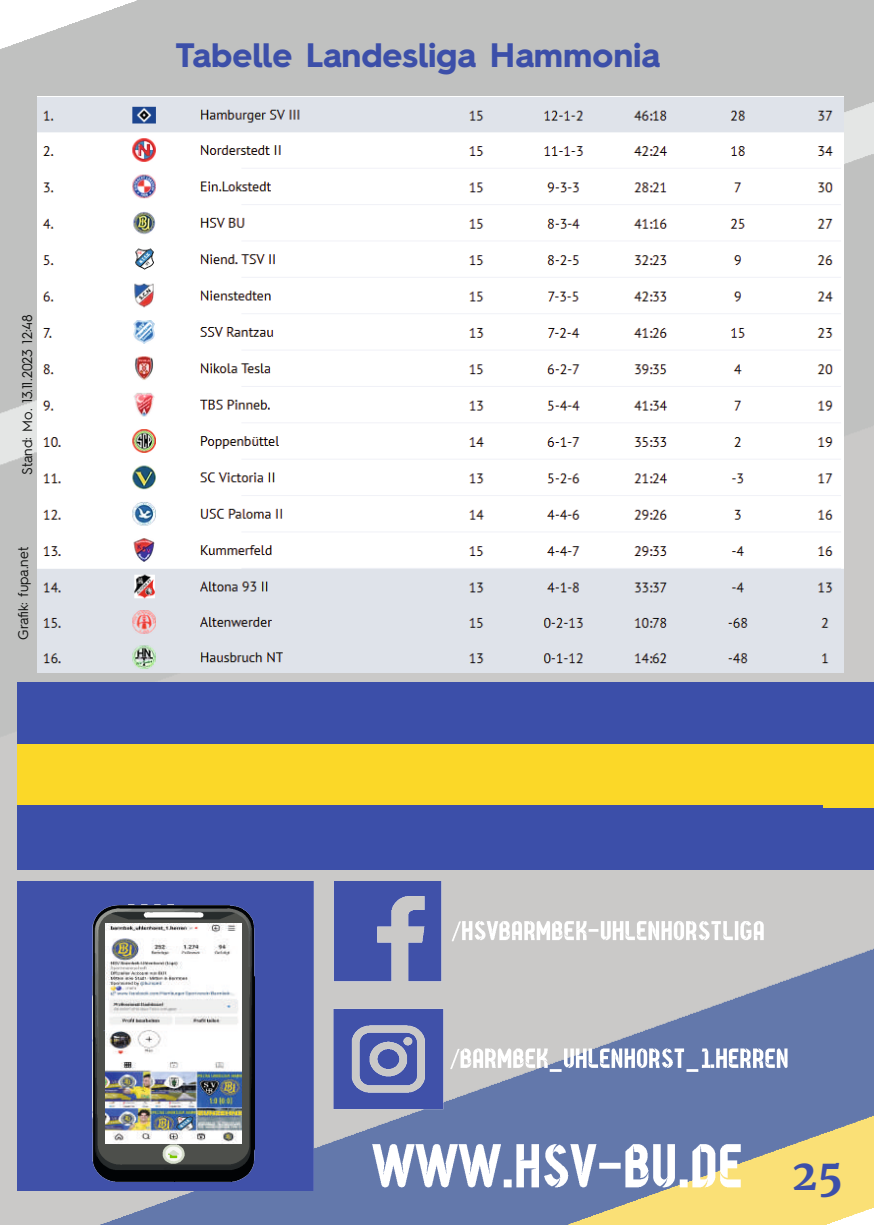
<style>
.page{position:relative;width:874px;height:1225px;background:#fff}
.page>*{position:absolute;margin:0;border:0;box-sizing:border-box;transform-origin:0 0}
.t1{font:700 42px "Merriweather";color:#3c4fa9}
.t2{font:700 34px "Hurme Geometric Sans 2";letter-spacing:-.005em;color:#3c4fa9}
.t3{font:14px "Hurme Geometric Sans 2";color:#131413}
</style>
<div class="page">
<img style="left:0;top:0;width:873px;height:1225px">
<div style="left:17px;top:808px;width:856px;height:61px;background:#3c4fa9"></div>
<div style="left:17px;top:743px;width:856px;height:64px;background:#fbd828"></div>
<div style="left:17px;top:682px;width:856px;height:62px;background:#3c4fa9"></div>
<img style="left:37px;top:96px;width:805px;height:576px">
<img style="left:17px;top:805px;width:805px;height:386px">
<img style="left:92px;top:904px;width:162px;height:277px">
<img style="left:106px;top:923px;width:135px;height:220px">
<p class="t3" style="left:18px;top:475px;width:162px;rotate:-90deg">Stand: Mo. 13.11.2023 12:48</p>
<p class="t3" style="left:13px;top:639px;width:94px;rotate:-90deg">Grafik: fupa.net</p>
<h2 class="t2" style="left:176px;top:31px;width:486px">Tabelle Landesliga Hammonia</h2>
<h1 class="t1" style="left:791px;top:1148px;width:52px">25</h1>
</div>
